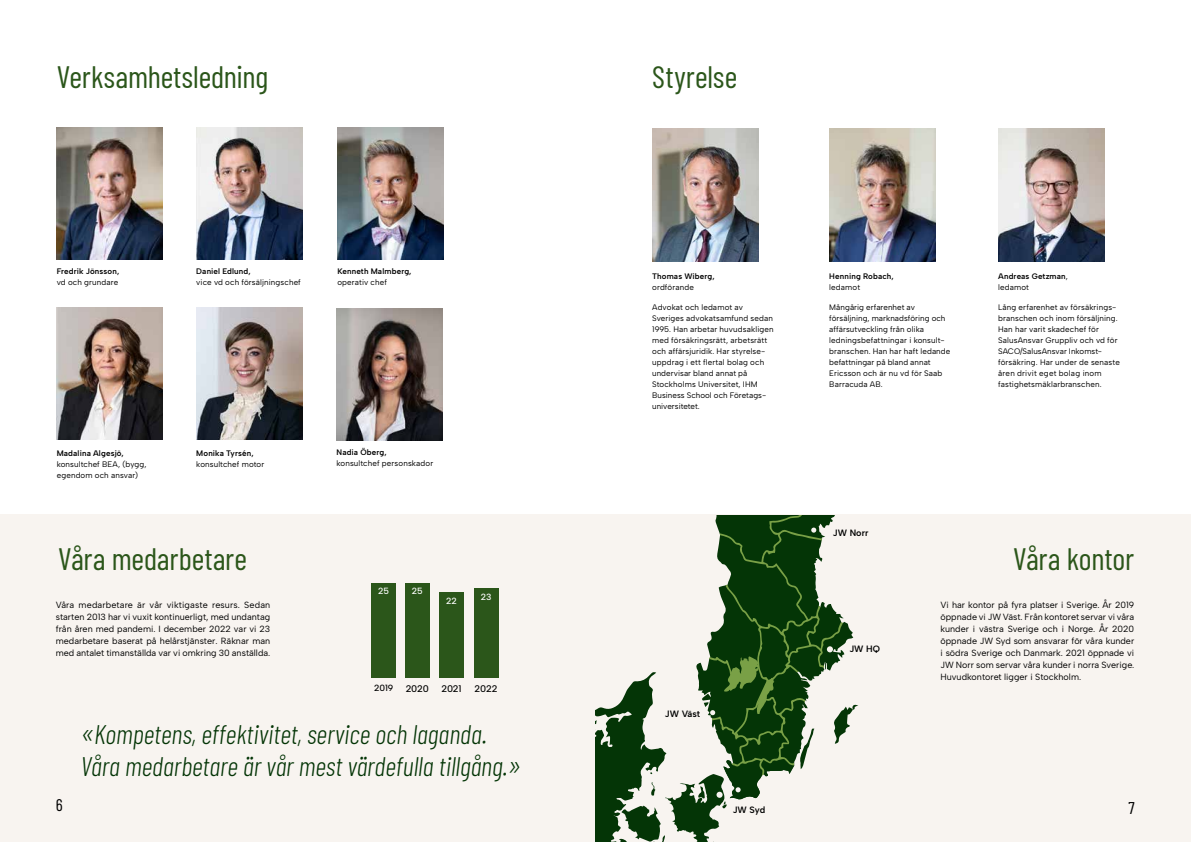
<style>
.page{position:relative;width:1191px;height:842px;background:#fff}
.page>*{position:absolute;margin:0;border:0;box-sizing:border-box;transform-origin:0 0}
.t1{font:31px "Barlow Condensed";letter-spacing:-.005em;color:#2b561a}
.t2{font:italic 300 26.9px/31.7px "Barlow Condensed";color:#043506}
.t3{font:17px "Barlow Condensed";color:#000}
.t4{font:500 9.6px "Albert Sans";letter-spacing:-.02em;color:#000}
.t5{font:600 9.2px "Albert Sans";color:#000}
.t6{font:9px/12px "Albert Sans";color:#000;text-align:justify}
.t7{font:500 9px "Albert Sans";letter-spacing:-.015em;color:#fff}
.t8{font:500 9px "Albert Sans";color:#000}
.t9{font:8px/11px "Albert Sans";letter-spacing:.015em;color:#000}
.t10{font:600 8px/11px "Albert Sans";letter-spacing:.02em;color:#000}
.s1{font-weight:400}
.s2{font-size:29.9px}
</style>
<div class="page">
<div style="left:595px;top:514px;width:596px;height:328px;background:#f8f4f0"></div>
<div style="left:0;top:514px;width:595px;height:328px;background:#f8f4f0"></div>
<svg style="left:595px;top:515px;width:263px;height:327px"></svg>
<img style="left:652px;top:129px;width:106px;height:132px">
<img style="left:829px;top:129px;width:106px;height:132px">
<img style="left:57px;top:128px;width:105px;height:132px">
<img style="left:336px;top:308px;width:106px;height:132px">
<img style="left:998px;top:129px;width:106px;height:132px">
<img style="left:196px;top:128px;width:106px;height:132px">
<img style="left:337px;top:128px;width:106px;height:132px">
<img style="left:57px;top:307px;width:105px;height:133px">
<img style="left:196px;top:307px;width:106px;height:133px">
<div style="left:371px;top:583px;width:25px;height:95px;background:#2b561a"></div>
<div style="left:405px;top:583px;width:24px;height:95px;background:#2b561a"></div>
<div style="left:439px;top:592px;width:25px;height:86px;background:#2b561a"></div>
<div style="left:473px;top:588px;width:25px;height:90px;background:#2b561a"></div>
<h1 class="t1" style="left:57px;top:55px;width:213px">Verksamhetsledning</h1>
<h1 class="t1" style="left:652px;top:54px;width:87px">Styrelse</h1>
<p class="t10" style="left:57px;top:266px;width:64px">Fredrik Jönsson,</p>
<p class="t9" style="left:57px;top:277px;width:63px">vd och grundare</p>
<p class="t10" style="left:196px;top:266px;width:56px">Daniel Edlund,</p>
<p class="t9" style="left:196px;top:277px;width:106px">vice vd och försäljningschef</p>
<p class="t10" style="left:337px;top:266px;width:76px">Kenneth Malmberg,</p>
<p class="t9" style="left:337px;top:277px;width:51px">operativ chef</p>
<p class="t10" style="left:652px;top:271px;width:64px">Thomas Wiberg,</p>
<p class="t9" style="left:652px;top:282px;width:43px">ordförande</p>
<p class="t10" style="left:829px;top:271px;width:66px">Henning Robach,</p>
<p class="t9" style="left:829px;top:282px;width:32px">ledamot</p>
<p class="t10" style="left:998px;top:271px;width:71px">Andreas Getzman<span class="s1">, ledamot</span></p>
<p class="t9" style="left:652px;top:302px;width:123px">Advokat och ledamot av<br>Sveriges advokatsamfund sedan<br>1995. Han arbetar huvudsakligen med försäkringsrätt, arbetsrätt och affärsjuridik. Har styrelse&shy;uppdrag i ett flertal bolag och undervisar bland annat på<br>Stockholms Universitet, IHM<br>Business School och Företags&shy;universitetet.</p>
<p class="t9" style="left:829px;top:302px;width:122px">Mångårig erfarenhet av försäljning, marknadsföring och affärsutveckling från olika ledningsbefattningar i konsult&shy;branschen. Han har haft ledande befattningar på bland annat<br>Ericsson och är nu vd för Saab<br>Barracuda AB.</p>
<p class="t9" style="left:998px;top:302px;width:123px">Lång erfarenhet av försäkrings&shy;branschen och inom försäljning.<br>Han har varit skadechef för<br>SalusAnsvar Gruppliv och vd för<br>SACO/SalusAnsvar Inkomst&shy;försäkring. Har under de senaste åren drivit eget bolag inom fastighetsmäklarbranschen.</p>
<p class="t10" style="left:57px;top:448px;width:69px">Madalina Algesjö,</p>
<p class="t9" style="left:57px;top:459px;width:91px">konsultchef BEA, (bygg, egendom och ansvar)</p>
<p class="t10" style="left:196px;top:448px;width:59px">Monika Tyrsén,</p>
<p class="t9" style="left:196px;top:459px;width:69px">konsultchef motor</p>
<p class="t10" style="left:336px;top:447px;width:52px">Nadia Öberg,</p>
<p class="t9" style="left:336px;top:458px;width:98px">konsultchef personskador</p>
<p class="t5" style="left:833px;top:527px;width:37px">JW Norr</p>
<h1 class="t1" style="left:58px;top:537px;width:190px">Våra medarbetare</h1>
<h1 class="t1" style="left:1013px;top:537px;width:123px">Våra kontor</h1>
<p class="t6" style="left:56px;top:599px;width:216px">Våra medarbetare är vår viktigaste resurs. Sedan starten 2013 har vi vuxit kontinuerligt, med undantag från åren med pandemi. I december 2022 var vi 23 medarbetare baserat på helårstjänster. Räknar man med antalet timanställda var vi omkring 30 anställda.</p>
<p class="t7" style="left:378px;top:586px;width:12px">25</p>
<p class="t7" style="left:412px;top:586px;width:12px">25</p>
<p class="t7" style="left:446px;top:595px;width:12px">22</p>
<p class="t7" style="left:481px;top:591px;width:12px">23</p>
<p class="t8" style="left:374px;top:682px;width:21px">2019</p>
<p class="t4" style="left:406px;top:682px;width:25px">2020</p>
<p class="t4" style="left:441px;top:682px;width:22px">2021</p>
<p class="t4" style="left:474px;top:682px;width:24px">2022</p>
<h2 class="t2" style="left:80px;top:717px;width:442px"><span class="s2">«</span>Kompetens, effektivitet, service och laganda.<br>Våra medarbetare är vår mest värdefulla tillgång.<span class="s2">»</span></h2>
<p class="t5" style="left:665px;top:709px;width:37px">JW Väst</p>
<p class="t5" style="left:849px;top:643px;width:32px">JW HQ</p>
<p class="t6" style="left:940px;top:599px;width:195px">Vi har kontor på fyra platser i Sverige. År 2019 öppnade vi JW Väst. Från kontoret servar vi våra kunder i västra Sverige och i Norge. År 2020 öppnade JW Syd som ansvarar för våra kunder i södra Sverige och Danmark. 2021 öppnade vi JW Norr som servar våra kunder i norra Sverige.<br>Huvudkontoret ligger i Stockholm.</p>
<h3 class="t3" style="left:56px;top:792px;width:8px">6</h3>
<h3 class="t3" style="left:56px;top:795px;width:9px">8</h3>
<h3 class="t3" style="left:1127px;top:795px;width:8px">9</h3>
<h3 class="t3" style="left:1128px;top:796px;width:8px">7</h3>
<p class="t5" style="left:733px;top:804px;width:34px">JW Syd</p>
</div>
